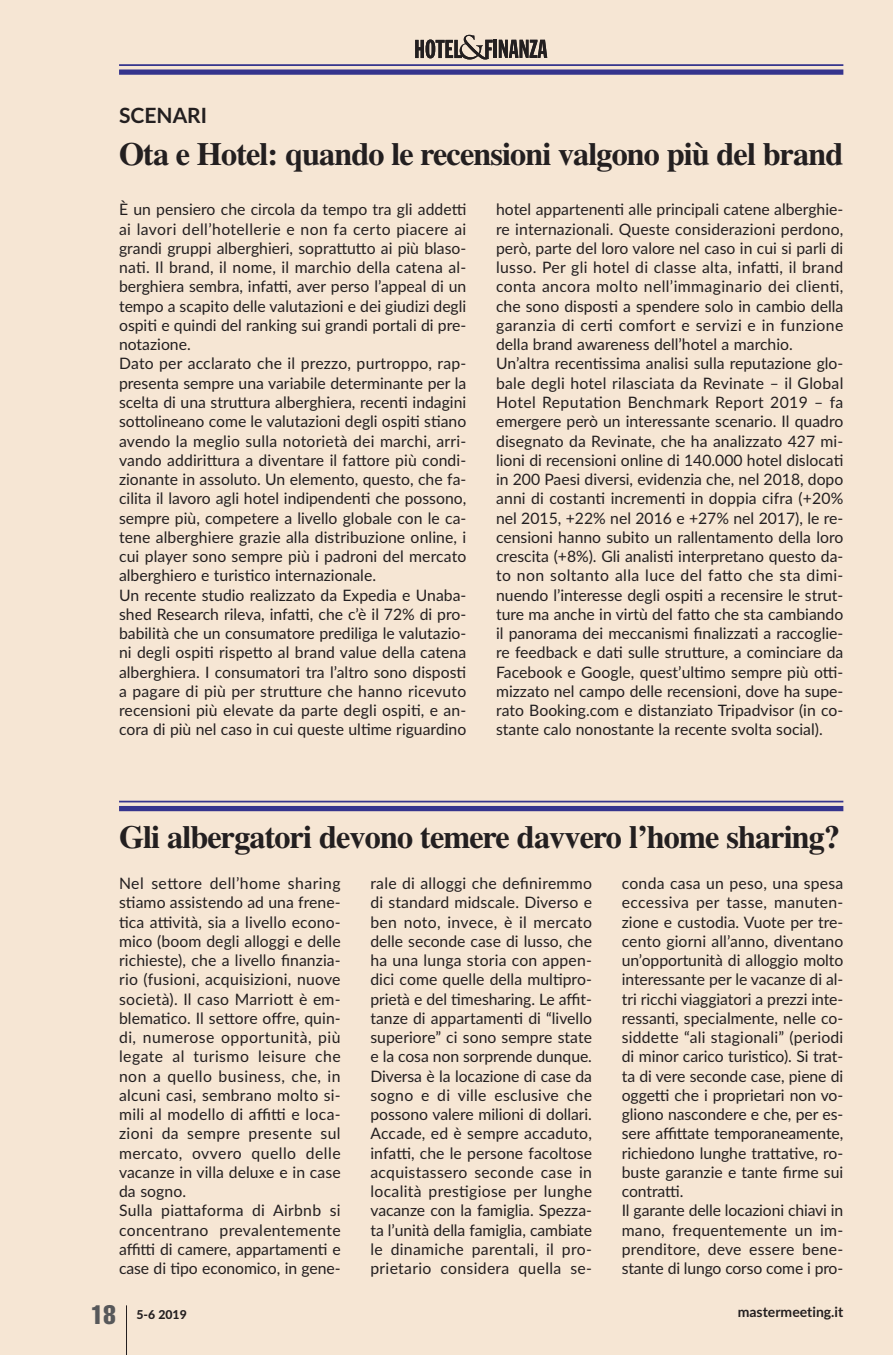
<style>
.page{position:relative;width:893px;height:1355px;background:#fff}
.page>*{position:absolute;margin:0;border:0;box-sizing:border-box;transform-origin:0 0}
.t1{font:700 32.38px "Times";letter-spacing:-.03em;color:#231f20}
.t2{font:extra-condensed 26.25px "Helvetica";color:#57585a}
.t3{font:700 21px "Lato";color:#231f20}
.t4{font:15.75px/19.2px "Lato";color:#231f20}
.t5{font:700 14px "Lato";color:#231f20}
.t6{font:800 12.25px "Lato";color:#231f20}
</style>
<div class="page">
<div style="left:0;top:0;width:893px;height:1354px;background:#f6e6d4"></div>
<hr style="left:126px;top:1305px;width:1px;height:49px;background:#231f20">
<hr style="left:119px;top:64px;width:724px;height:2px;background:#35348d">
<div style="left:119px;top:69px;width:724px;height:6px;background:#35348d"></div>
<hr style="left:494px;top:40px;width:3px;height:18px;background:#231f20">
<svg style="left:499px;top:40px;width:48px;height:18px"></svg>
<svg style="left:415px;top:35px;width:78px;height:24px"></svg>
<hr style="left:119px;top:800px;width:724px;height:2px;background:#35348d">
<div style="left:119px;top:806px;width:724px;height:5px;background:#35348d"></div>
<h3 class="t3" style="left:119px;top:104px;width:89px">SCENARI</h3>
<h1 class="t1" style="left:119px;top:135px;width:726px">Ota e Hotel: quando le recensioni valgono più del brand</h1>
<p class="t4" style="left:119px;top:200px;width:349px">È un pensiero che circola da tempo tra gli addetti ai lavori dell’hotellerie e non fa certo piacere ai grandi gruppi alberghieri, soprattutto ai più blaso&shy;nati. Il brand, il nome, il marchio della catena al&shy;berghiera sembra, infatti, aver perso l’appeal di un tempo a scapito delle valutazioni e dei giudizi degli ospiti e quindi del ranking sui grandi portali di pre&shy;notazione.<br>Dato per acclarato che il prezzo, purtroppo, rap&shy;presenta sempre una variabile determinante per la scelta di una struttura alberghiera, recenti indagini sottolineano come le valutazioni degli ospiti stiano avendo la meglio sulla notorietà dei marchi, arri&shy;vando addirittura a diventare il fattore più condi&shy;zionante in assoluto. Un elemento, questo, che fa&shy;cilita il lavoro agli hotel indipendenti che possono, sempre più, competere a livello globale con le ca&shy;tene alberghiere grazie alla distribuzione online, i cui player sono sempre più i padroni del mercato alberghiero e turistico internazionale.<br>Un recente studio realizzato da Expedia e Unaba&shy;shed Research rileva, infatti, che c’è il 72% di pro&shy;babilità che un consumatore prediliga le valutazio&shy;ni degli ospiti rispetto al brand value della catena alberghiera. I consumatori tra l’altro sono disposti a pagare di più per strutture che hanno ricevuto recensioni più elevate da parte degli ospiti, e an&shy;cora di più nel caso in cui queste ultime riguardino</p>
<p class="t4" style="left:496px;top:200px;width:349px">hotel appartenenti alle principali catene alberghie&shy;re internazionali. Queste considerazioni perdono, però, parte del loro valore nel caso in cui si parli di lusso. Per gli hotel di classe alta, infatti, il brand conta ancora molto nell’immaginario dei clienti, che sono disposti a spendere solo in cambio della garanzia di certi comfort e servizi e in funzione della brand awareness dell’hotel a marchio.<br>Un’altra recentissima analisi sulla reputazione glo&shy;bale degli hotel rilasciata da Revinate – il Global Hotel Reputation Benchmark Report 2019 – fa emergere però un interessante scenario. Il quadro disegnato da Revinate, che ha analizzato 427 mi&shy;lioni di recensioni online di 140.000 hotel dislocati in 200 Paesi diversi, evidenzia che, nel 2018, dopo anni di costanti incrementi in doppia cifra (+20% nel 2015, +22% nel 2016 e +27% nel 2017), le re&shy;censioni hanno subito un rallentamento della loro crescita (+8%). Gli analisti interpretano questo da&shy;to non soltanto alla luce del fatto che sta dimi&shy;nuendo l’interesse degli ospiti a recensire le strut&shy;ture ma anche in virtù del fatto che sta cambiando il panorama dei meccanismi finalizzati a raccoglie&shy;re feedback e dati sulle strutture, a cominciare da Facebook e Google, quest’ultimo sempre più otti&shy;mizzato nel campo delle recensioni, dove ha supe&shy;rato Booking.com e distanziato Tripadvisor (in co&shy;stante calo nonostante la recente svolta social).</p>
<h1 class="t1" style="left:119px;top:818px;width:723px">Gli albergatori devono temere davvero l’home sharing?</h1>
<p class="t4" style="left:622px;top:873px;width:223px">conda casa un peso, una spesa eccessiva per tasse, manuten&shy;zione e custodia. Vuote per tre&shy;cento giorni all’anno, diventano un’opportunità di alloggio molto interessante per le vacanze di al&shy;tri ricchi viaggiatori a prezzi inte&shy;ressanti, specialmente, nelle co&shy;siddette “ali stagionali” (periodi di minor carico turistico). Si trat&shy;ta di vere seconde case, piene di oggetti che i proprietari non vo&shy;gliono nascondere e che, per es&shy;sere affittate temporaneamente, richiedono lunghe trattative, ro&shy;buste garanzie e tante firme sui contratti.<br>Il garante delle locazioni chiavi in mano, frequentemente un im&shy;prenditore, deve essere bene&shy;stante di lungo corso come i pro-</p>
<p class="t4" style="left:119px;top:873px;width:223px">Nel settore dell’home sharing stiamo assistendo ad una frene&shy;tica attività, sia a livello econo&shy;mico (boom degli alloggi e delle richieste), che a livello finanzia&shy;rio (fusioni, acquisizioni, nuove società). Il caso Marriott è em&shy;blematico. Il settore offre, quin&shy;di, numerose opportunità, più legate al turismo leisure che non a quello business, che, in alcuni casi, sembrano molto si&shy;mili al modello di affitti e loca&shy;zioni da sempre presente sul mercato, ovvero quello delle vacanze in villa deluxe e in case da sogno.<br>Sulla piattaforma di Airbnb si concentrano prevalentemente affitti di camere, appartamenti e case di tipo economico, in gene-</p>
<p class="t4" style="left:370px;top:873px;width:223px;text-align:justify">rale di alloggi che definiremmo di standard midscale. Diverso e ben noto, invece, è il mercato delle seconde case di lusso, che ha una lunga storia con appen&shy;dici come quelle della multipro&shy;prietà e del timesharing. Le affit&shy;tanze di appartamenti di “livello superiore” ci sono sempre state e la cosa non sorprende dunque.<br>Diversa è la locazione di case da sogno e di ville esclusive che possono valere milioni di dollari.<br>Accade, ed è sempre accaduto, infatti, che le persone facoltose acquistassero seconde case in località prestigiose per lunghe vacanze con la famiglia. Spezza&shy;ta l’unità della famiglia, cambiate le dinamiche parentali, il pro&shy;prietario considera quella se-</p>
<h2 class="t2" style="left:91px;top:1305px;width:26px">18</h2>
<p class="t6" style="left:136px;top:1307px;width:52px">5-6 2019</p>
<p class="t5" style="left:738px;top:1303px;width:107px">mastermeeting.it</p>
</div>
